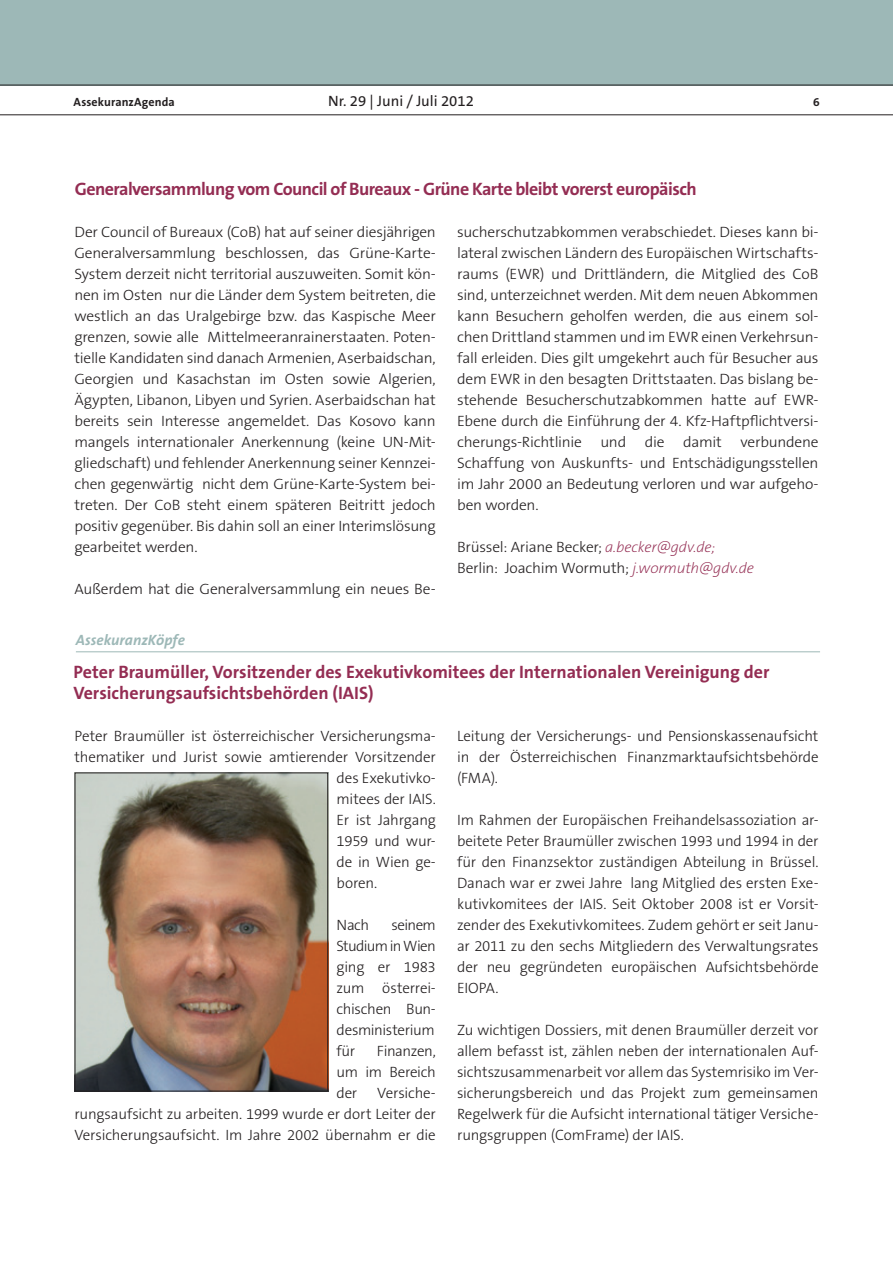
<style>
.page{position:relative;width:893px;height:1263px;background:#fff}
.page>*{position:absolute;margin:0;border:0;box-sizing:border-box;transform-origin:0 0}
.t1{font:700 18px/21px "The Sans B7";color:#942d53}
.t2{font:700 18px "The Sans B7";letter-spacing:-.03em;color:#942d53}
.t3{font:300 15px/21px "The Sans B3";letter-spacing:-.015em;color:#231f20;text-align:justify}
.t4{font:15px "The Sans B5 Plain";color:#231f20}
.t5{font:italic 700 15px "The Sans B7";color:#9db8b7}
.t6{font:700 12px "The Sans B7";letter-spacing:.01em;color:#231f20}
.s1{font-family:"The Sans B2";font-weight:200;font-style:italic;color:#942d53}
</style>
<div class="page">
<div style="left:0;top:0;width:893px;height:85px;background:#9db8b7"></div>
<hr style="left:0;top:85px;width:893px;height:1px;background:#231f20">
<hr style="left:0;top:114px;width:893px;height:1px;background:#231f20">
<hr style="left:76px;top:651px;width:744px;height:1px;background:#9db8b7">
<img style="left:77px;top:774px;width:249px;height:315px">
<div style="left:75px;top:772px;width:253px;height:319px;border:1px solid #231f20"></div>
<p class="t6" style="left:74px;top:95px;width:103px">AssekuranzAgenda</p>
<p class="t4" style="left:328px;top:93px;width:147px">Nr. 29 | Juni / Juli 2012</p>
<p class="t6" style="left:813px;top:95px;width:8px">6</p>
<p class="t2" style="left:75px;top:179px;width:623px">Generalversammlung vom Council of Bureaux - Grüne Karte bleibt vorerst europäisch</p>
<p class="t3" style="left:74px;top:222px;width:363px">Der Council of Bureaux (CoB) hat auf seiner diesjährigen Generalversammlung beschlossen, das Grüne-Karte-System derzeit nicht territorial auszuweiten. Somit kön&shy;nen im Osten nur die Länder dem System beitreten, die westlich an das Uralgebirge bzw. das Kaspische Meer grenzen, sowie alle Mittelmeeranrainerstaaten. Poten&shy;tielle Kandidaten sind danach Armenien, Aserbaidschan, Georgien und Kasachstan im Osten sowie Algerien, Ägypten, Libanon, Libyen und Syrien. Aserbaidschan hat bereits sein Interesse angemeldet. Das Kosovo kann mangels internationaler Anerkennung (keine UN-Mit&shy;gliedschaft) und fehlender Anerkennung seiner Kennzei&shy;chen gegenwärtig nicht dem Grüne-Karte-System bei&shy;treten. Der CoB steht einem späteren Beitritt jedoch positiv gegenüber. Bis dahin soll an einer Interimslösung gearbeitet werden.</p>
<p class="t3" style="left:74px;top:579px;width:363px">Außerdem hat die Generalversammlung ein neues Be-</p>
<p class="t3" style="left:457px;top:222px;width:363px">sucherschutzabkommen verabschiedet. Dieses kann bi&shy;lateral zwischen Ländern des Europäischen Wirtschafts&shy;raums (EWR) und Drittländern, die Mitglied des CoB sind, unterzeichnet werden. Mit dem neuen Abkommen kann Besuchern geholfen werden, die aus einem sol&shy;chen Drittland stammen und im EWR einen Verkehrsun&shy;fall erleiden. Dies gilt umgekehrt auch für Besucher aus dem EWR in den besagten Drittstaaten. Das bislang be&shy;stehende Besucherschutzabkommen hatte auf EWR-Ebene durch die Einführung der 4. Kfz-Haftpflichtversi&shy;cherungs-Richtlinie und die damit verbundene Schaffung von Auskunfts- und Entschädigungsstellen im Jahr 2000 an Bedeutung verloren und war aufgeho&shy;ben worden.</p>
<p class="t3" style="left:457px;top:537px;width:299px">Brüssel: Ariane Becker; <span class="s1">a.becker@gdv.de;<br></span>Berlin: Joachim Wormuth; <span class="s1">j.wormuth@gdv.de</span></p>
<p class="t5" style="left:76px;top:632px;width:111px">AssekuranzKöpfe</p>
<p class="t1" style="left:73px;top:662px;width:698px">Peter Braumüller, Vorsitzender des Exekutivkomitees der Internationalen Vereinigung der<br>Versicherungsaufsichtsbehörden (IAIS)</p>
<p class="t3" style="left:74px;top:726px;width:363px">Peter Braumüller ist österreichischer Versicherungsma-</p>
<p class="t3" style="left:74px;top:747px;width:363px">thematiker und Jurist sowie amtierender Vorsitzender</p>
<p class="t3" style="left:337px;top:768px;width:101px">des Exekutivko-</p>
<p class="t3" style="left:337px;top:789px;width:101px">mitees der IAIS.</p>
<p class="t3" style="left:337px;top:810px;width:101px">Er ist Jahrgang</p>
<p class="t3" style="left:337px;top:831px;width:101px">1959 und wur-</p>
<p class="t3" style="left:337px;top:852px;width:101px">de in Wien ge-</p>
<p class="t3" style="left:337px;top:873px;width:42px">boren.</p>
<p class="t3" style="left:337px;top:915px;width:34px">Nach</p>
<p class="t3" style="left:457px;top:726px;width:363px">Leitung der Versicherungs- und Pensionskassenaufsicht in der Österreichischen Finanzmarktaufsichtsbehörde (FMA).</p>
<p class="t3" style="left:457px;top:810px;width:363px">Im Rahmen der Europäischen Freihandelsassoziation ar&shy;beitete Peter Braumüller zwischen 1993 und 1994 in der für den Finanzsektor zuständigen Abteilung in Brüssel.<br>Danach war er zwei Jahre lang Mitglied des ersten Exe&shy;kutivkomitees der IAIS. Seit Oktober 2008 ist er Vorsit&shy;zender des Exekutivkomitees. Zudem gehört er seit Janu&shy;ar 2011 zu den sechs Mitgliedern des Verwaltungsrates der neu gegründeten europäischen Aufsichtsbehörde EIOPA.</p>
<p class="t3" style="left:457px;top:1020px;width:363px">Zu wichtigen Dossiers, mit denen Braumüller derzeit vor allem befasst ist, zählen neben der internationalen Auf&shy;sichtszusammenarbeit vor allem das Systemrisiko im Ver&shy;sicherungsbereich und das Projekt zum gemeinsamen Regelwerk für die Aufsicht international tätiger Versiche&shy;rungsgruppen (ComFrame) der IAIS.</p>
<p class="t3" style="left:337px;top:915px;width:101px;text-indent:55px">seinem Studium in Wien ging er 1983 zum österrei&shy;chischen Bun&shy;desministerium für</p>
<p class="t3" style="left:337px;top:1041px;width:101px;text-indent:40px">Finanzen, um im Bereich der</p>
<p class="t3" style="left:74px;top:1083px;width:363px;text-indent:303px">Versiche&shy;rungsaufsicht zu arbeiten. 1999 wurde er dort Leiter der Versicherungsaufsicht. Im Jahre 2002 übernahm er die</p>
</div>
